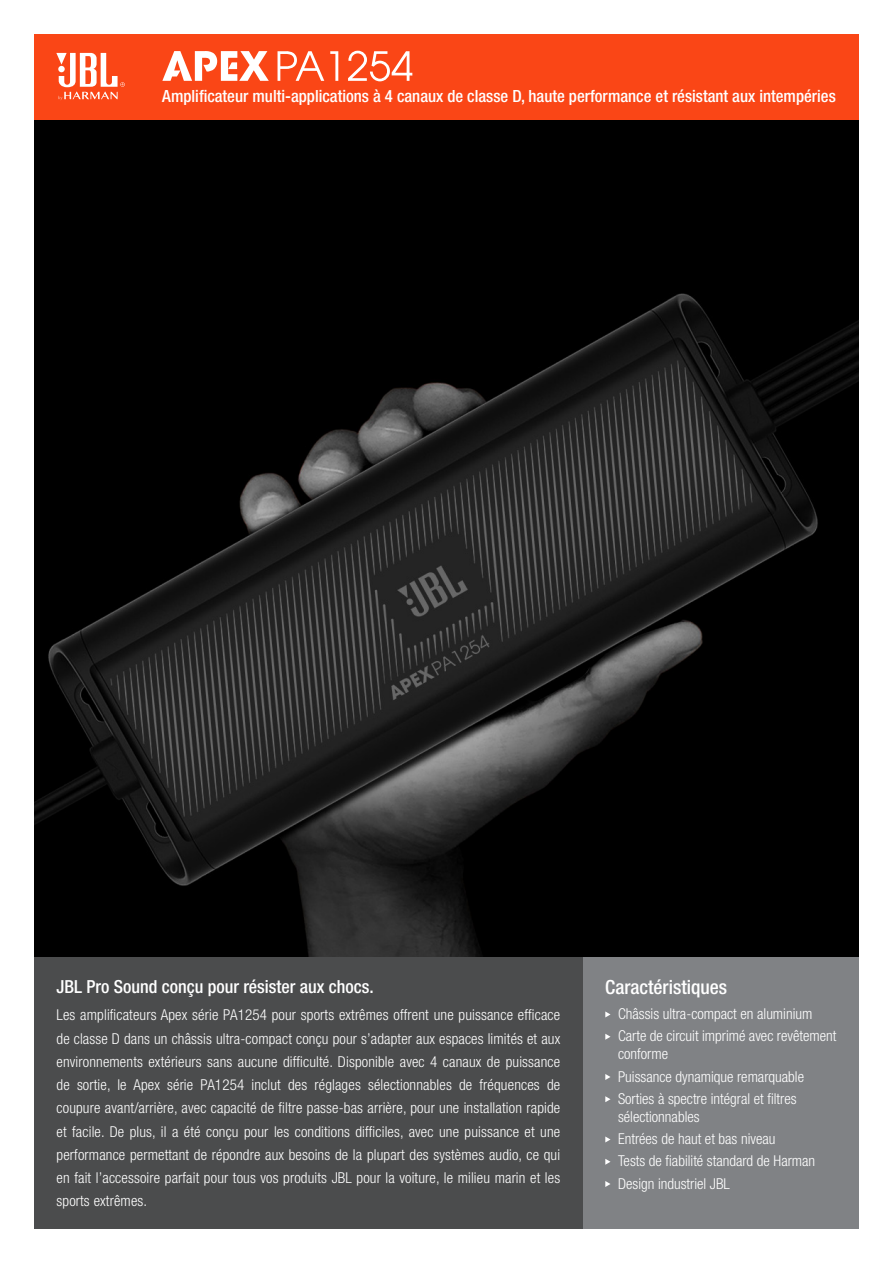
<style>
.page{position:relative;width:893px;height:1263px;background:#fff}
.page>*{position:absolute;margin:0;border:0;box-sizing:border-box;transform-origin:0 0}
.t1{font:500 condensed 19.5px "Helvetica Neue LT Pro";color:#fff}
.t2{font:500 condensed 18px "Helvetica Neue LT Pro";color:#fff}
.t3{font:500 condensed 16.8px "Helvetica Neue LT Pro";color:#fff}
.t4{font:300 condensed 15px/23.2px "Helvetica Neue LT Pro";color:#fff}
</style>
<div class="page">
<img style="left:34px;top:119px;width:825px;height:838px">
<div style="left:583px;top:957px;width:276px;height:272px;background:#808285"></div>
<svg style="left:605px;top:1011px;width:5px;height:6px"></svg>
<svg style="left:605px;top:1034px;width:5px;height:6px"></svg>
<svg style="left:605px;top:1074px;width:5px;height:6px"></svg>
<svg style="left:605px;top:1096px;width:5px;height:6px"></svg>
<svg style="left:605px;top:1136px;width:5px;height:6px"></svg>
<svg style="left:605px;top:1159px;width:5px;height:6px"></svg>
<svg style="left:605px;top:1181px;width:5px;height:6px"></svg>
<div style="left:34px;top:34px;width:825px;height:85px;background:#fa4616"></div>
<div style="left:34px;top:957px;width:549px;height:272px;background:#4b4c4d"></div>
<svg style="left:56px;top:53px;width:69px;height:47px"></svg>
<svg style="left:278px;top:51px;width:46px;height:30px"></svg>
<svg style="left:330px;top:51px;width:8px;height:30px"></svg>
<svg style="left:348px;top:51px;width:64px;height:30px"></svg>
<svg style="left:162px;top:51px;width:107px;height:30px"></svg>
<p class="t3" style="left:162px;top:86px;width:675px">Amplificateur multi-applications à 4 canaux de classe D, haute performance et résistant aux intempéries</p>
<p class="t2" style="left:57px;top:976px;width:319px">JBL Pro Sound conçu pour résister aux chocs.</p>
<p class="t4" style="left:57px;top:1003px;width:505px;text-align:justify">Les amplificateurs Apex série PA1254 pour sports extrêmes offrent une puissance efficace de classe D dans un châssis ultra-compact conçu pour s’adapter aux espaces limités et aux environnements extérieurs sans aucune difficulté. Disponible avec 4 canaux de puissance de sortie, le Apex série PA1254 inclut des réglages sélectionnables de fréquences de coupure avant/arrière, avec capacité de filtre passe-bas arrière, pour une installation rapide et facile. De plus, il a été conçu pour les conditions difficiles, avec une puissance et une performance permettant de répondre aux besoins de la plupart des systèmes audio, ce qui en fait l’accessoire parfait pour tous vos produits JBL pour la voiture, le milieu marin et les sports extrêmes.</p>
<p class="t1" style="left:605px;top:975px;width:123px">Caractéristiques</p>
<p class="t4" style="left:618px;top:1002px;width:196px">Châssis ultra-compact en aluminium</p>
<p class="t4" style="left:618px;top:1027px;width:220px;line-height:18px">Carte de circuit imprimé avec revêtement conforme</p>
<p class="t4" style="left:618px;top:1064px;width:188px">Puissance dynamique remarquable</p>
<p class="t4" style="left:618px;top:1089px;width:180px;line-height:18px">Sorties à spectre intégral et filtres sélectionnables</p>
<p class="t4" style="left:618px;top:1127px;width:159px">Entrées de haut et bas niveau</p>
<p class="t4" style="left:618px;top:1149px;width:199px">Tests de fiabilité standard de Harman</p>
<p class="t4" style="left:618px;top:1171px;width:113px">Design industriel JBL</p>
</div>
